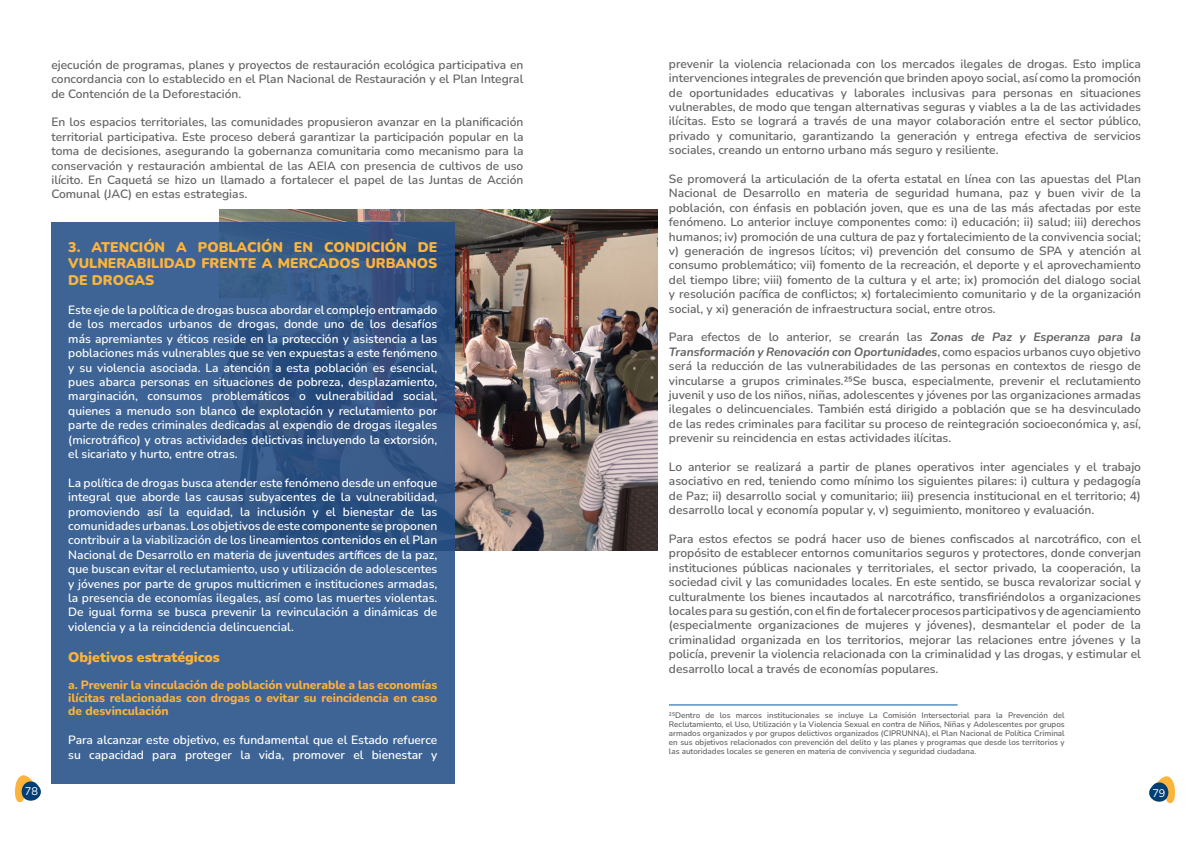
<style>
.page{position:relative;width:1191px;height:842px;background:#fff}
.page>*{position:absolute;margin:0;border:0;box-sizing:border-box;transform-origin:0 0}
.t1{font:900 14px/16.8px "Nunito";color:#fcb43b;text-align:justify}
.t2{font:600 12px/14.4px "Nunito";color:#636466;text-align:justify}
.t3{font:600 12px/14.4px "Nunito";color:#fff;text-align:justify}
.t4{font:800 12px/13px "Nunito";color:#fcb43b;text-align:justify}
.t5{font:11px "Nunito";color:#fff}
.t6{font:600 8px/9px "Nunito";color:#636466;text-align:justify}
.s1{font-weight:700;font-style:italic}
</style>
<div class="page">
<svg style="left:15px;top:775px;width:26px;height:27px"></svg>
<svg style="left:1149px;top:776px;width:26px;height:27px"></svg>
<img style="left:219px;top:210px;width:439px;height:340px">
<hr style="left:669px;top:704px;width:288px;height:1px;background:#0059a2">
<svg style="left:51px;top:223px;width:404px;height:561px;background:#395e8f"></svg>
<p class="t2" style="left:51px;top:57px;width:473px">ejecución de programas, planes y proyectos de restauración ecológica participativa en concordancia con lo establecido en el Plan Nacional de Restauración y el Plan Integral de Contención de la Deforestación.</p>
<p class="t2" style="left:51px;top:115px;width:473px">En los espacios territoriales, las comunidades propusieron avanzar en la planificación territorial participativa. Este proceso deberá garantizar la participación popular en la toma de decisiones, asegurando la gobernanza comunitaria como mecanismo para la conservación y restauración ambiental de las AEIA con presencia de cultivos de uso ilícito. En Caquetá se hizo un llamado a fortalecer el papel de las Juntas de Acción Comunal (JAC) en estas estrategias.</p>
<p class="t1" style="left:68px;top:238px;width:370px">3. ATENCIÓN A POBLACIÓN EN CONDICIÓN DE VULNERABILIDAD FRENTE A MERCADOS URBANOS DE DROGAS</p>
<p class="t3" style="left:68px;top:302px;width:370px">Este eje de la política de drogas busca abordar el complejo entramado de los mercados urbanos de drogas, donde uno de los desafíos más apremiantes y éticos reside en la protección y asistencia a las poblaciones más vulnerables que se ven expuestas a este fenómeno y su violencia asociada. La atención a esta población es esencial, pues abarca personas en situaciones de pobreza, desplazamiento, marginación, consumos problemáticos o vulnerabilidad social, quienes a menudo son blanco de explotación y reclutamiento por parte de redes criminales dedicadas al expendio de drogas ilegales (microtráfico) y otras actividades delictivas incluyendo la extorsión, el sicariato y hurto, entre otras.</p>
<p class="t3" style="left:68px;top:475px;width:370px">La política de drogas busca atender este fenómeno desde un enfoque integral que aborde las causas subyacentes de la vulnerabilidad, promoviendo así la equidad, la inclusión y el bienestar de las comunidades urbanas. Los objetivos de este componente se proponen contribuir a la viabilización de los lineamientos contenidos en el Plan Nacional de Desarrollo en materia de juventudes artífices de la paz, que buscan evitar el reclutamiento, uso y utilización de adolescentes y jóvenes por parte de grupos multicrimen e instituciones armadas, la presencia de economías ilegales, así como las muertes violentas.<br>De igual forma se busca prevenir la revinculación a dinámicas de violencia y a la reincidencia delincuencial.</p>
<p class="t1" style="left:68px;top:648px;width:153px">Objetivos estratégicos</p>
<p class="t4" style="left:68px;top:678px;width:370px">a. Prevenir la vinculación de población vulnerable a las economías ilícitas relacionadas con drogas o evitar su reincidencia en caso de desvinculación</p>
<p class="t3" style="left:68px;top:732px;width:370px">Para alcanzar este objetivo, es fundamental que el Estado refuerce su capacidad para proteger la vida, promover el bienestar y</p>
<p class="t2" style="left:669px;top:56px;width:473px">prevenir la violencia relacionada con los mercados ilegales de drogas. Esto implica intervenciones integrales de prevención que brinden apoyo social, así como la promoción de oportunidades educativas y laborales inclusivas para personas en situaciones vulnerables, de modo que tengan alternativas seguras y viables a la de las actividades ilícitas. Esto se logrará a través de una mayor colaboración entre el sector público, privado y comunitario, garantizando la generación y entrega efectiva de servicios sociales, creando un entorno urbano más seguro y resiliente.</p>
<p class="t2" style="left:669px;top:171px;width:473px">Se promoverá la articulación de la oferta estatal en línea con las apuestas del Plan Nacional de Desarrollo en materia de seguridad humana, paz y buen vivir de la población, con énfasis en población joven, que es una de las más afectadas por este fenómeno. Lo anterior incluye componentes como: i) educación; ii) salud; iii) derechos humanos; iv) promoción de una cultura de paz y fortalecimiento de la convivencia social; v) generación de ingresos lícitos; vi) prevención del consumo de SPA y atención al consumo problemático; vii) fomento de la recreación, el deporte y el aprovechamiento del tiempo libre; viii) fomento de la cultura y el arte; ix) promoción del dialogo social y resolución pacífica de conflictos; x) fortalecimiento comunitario y de la organización social, y xi) generación de infraestructura social, entre otros.</p>
<p class="t2" style="left:669px;top:330px;width:473px">Para efectos de lo anterior, se crearán las <span class="s1">Zonas de Paz y Esperanza para la Transformación y Renovación con Oportunidades</span>, como espacios urbanos cuyo objetivo será la reducción de las vulnerabilidades de las personas en contextos de riesgo de vincularse a grupos criminales.25Se busca, especialmente, prevenir el reclutamiento juvenil y uso de los niños, niñas, adolescentes y jóvenes por las organizaciones armadas ilegales o delincuenciales. También está dirigido a población que se ha desvinculado de las redes criminales para facilitar su proceso de reintegración socioeconómica y, así, prevenir su reincidencia en estas actividades ilícitas.</p>
<p class="t2" style="left:669px;top:459px;width:473px">Lo anterior se realizará a partir de planes operativos inter agenciales y el trabajo asociativo en red, teniendo como mínimo los siguientes pilares: i) cultura y pedagogía de Paz; ii) desarrollo social y comunitario; iii) presencia institucional en el territorio; 4) desarrollo local y economía popular y, v) seguimiento, monitoreo y evaluación.</p>
<p class="t2" style="left:669px;top:531px;width:473px">Para estos efectos se podrá hacer uso de bienes confiscados al narcotráfico, con el propósito de establecer entornos comunitarios seguros y protectores, donde converjan instituciones públicas nacionales y territoriales, el sector privado, la cooperación, la sociedad civil y las comunidades locales. En este sentido, se busca revalorizar social y culturalmente los bienes incautados al narcotráfico, transfiriéndolos a organizaciones locales para su gestión, con el fin de fortalecer procesos participativos y de agenciamiento (especialmente organizaciones de mujeres y jóvenes), desmantelar el poder de la criminalidad organizada en los territorios, mejorar las relaciones entre jóvenes y la policía, prevenir la violencia relacionada con la criminalidad y las drogas, y estimular el desarrollo local a través de economías populares.</p>
<p class="t6" style="left:669px;top:711px;width:397px">25Dentro de los marcos institucionales se incluye La Comisión Intersectorial para la Prevención del Reclutamiento, el Uso, Utilización y la Violencia Sexual en contra de Niños, Niñas y Adolescentes por grupos armados organizados y por grupos delictivos organizados (CIPRUNNA), el Plan Nacional de Política Criminal en sus objetivos relacionados con prevención del delito y las planes y programas que desde los territorios y las autoridades locales se generen en materia de convivencia y seguridad ciudadana.</p>
<p class="t5" style="left:25px;top:784px;width:15px">78</p>
<p class="t5" style="left:1152px;top:785px;width:15px">79</p>
</div>
